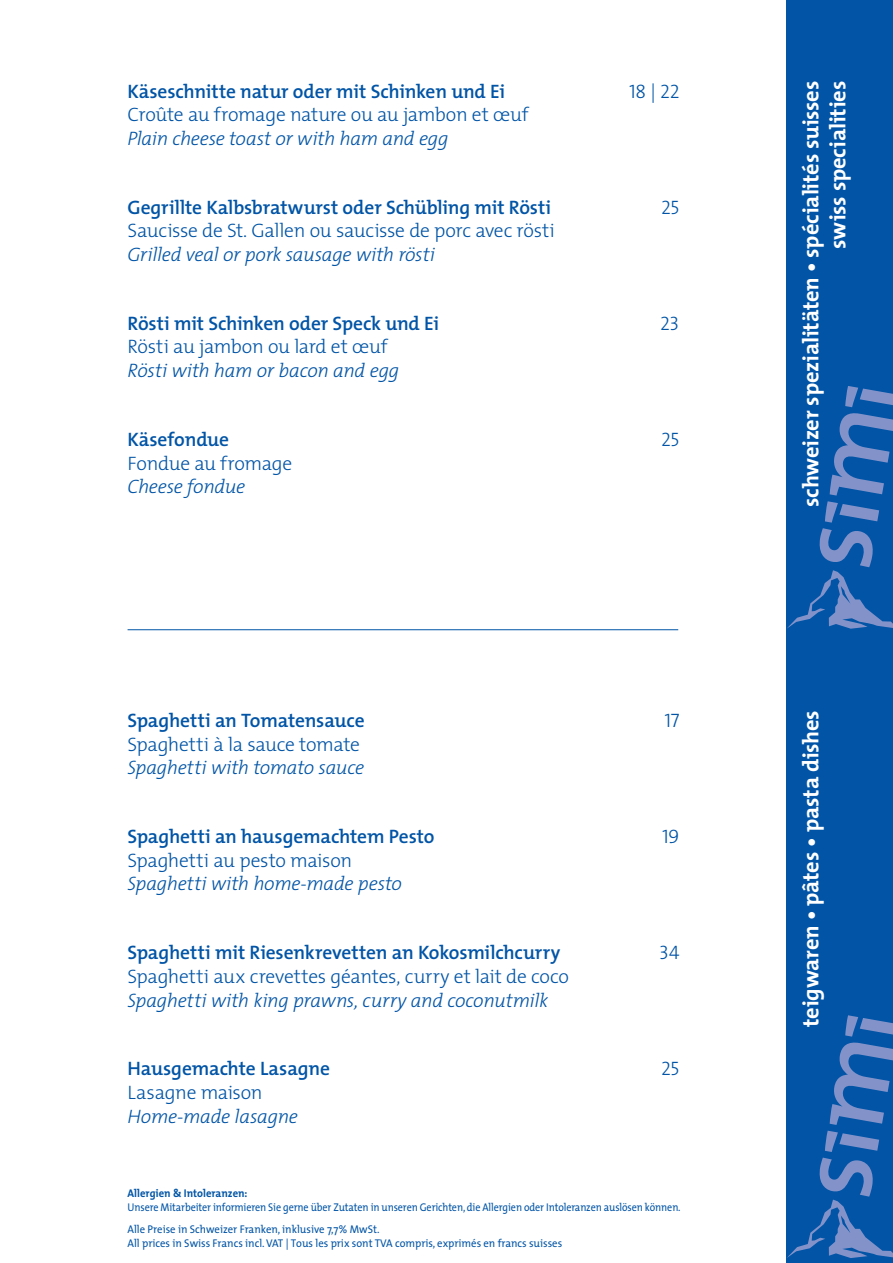
<style>
.page{position:relative;width:893px;height:1263px;background:#fff}
.page>*{position:absolute;margin:0;border:0;box-sizing:border-box;transform-origin:0 0}
.t1{font:700 22.5px/27px "The Mix";letter-spacing:-.01em;color:#fff;text-align:right}
.t2{font:600 19.5px "The Mix";letter-spacing:-.01em;color:#0154a6}
.t3{font:300 19.5px "The Mix";letter-spacing:-.015em;color:#0154a6}
.t4{font:italic 300 19.5px "The Mix";letter-spacing:-.015em;color:#0154a6}
.t5{font:19.5px "The Mix Light Caps";letter-spacing:-.015em;color:#0154a6}
.t6{font:11.25px/13.5px "The Mix";letter-spacing:-.01em;color:#0154a6;scale:.95 1}
.t7{font:11.25px "The Mix";letter-spacing:-.01em;color:#0154a6;scale:.9 1}
.t8{font:700 11.25px "The Mix";color:#0154a6;scale:.95 1}
</style>
<div class="page">
<div style="left:787px;top:0;width:106px;height:642px;background:#0154a6"></div>
<div style="left:787px;top:617px;width:106px;height:646px;background:#0154a6"></div>
<svg style="left:830px;top:1015px;width:63px;height:110px"></svg>
<svg style="left:787px;top:386px;width:106px;height:243px"></svg>
<svg style="left:787px;top:1131px;width:106px;height:127px"></svg>
<hr style="left:128px;top:629px;width:550px;height:1px;background:#0154a6">
<p class="t2" style="left:128px;top:75px;width:379px">Käseschnitte natur oder mit Schinken und Ei</p>
<p class="t5" style="left:629px;top:75px;width:52px">18 | 22</p>
<p class="t3" style="left:128px;top:99px;width:402px">Croûte au fromage nature ou au jambon et œuf</p>
<p class="t4" style="left:128px;top:122px;width:322px">Plain cheese toast or with ham and egg</p>
<p class="t2" style="left:128px;top:191px;width:425px">Gegrillte Kalbsbratwurst oder Schübling mit Rösti</p>
<p class="t5" style="left:661px;top:191px;width:20px">25</p>
<p class="t3" style="left:128px;top:215px;width:429px">Saucisse de St. Gallen ou saucisse de porc avec rösti</p>
<p class="t4" style="left:128px;top:238px;width:309px">Grilled veal or pork sausage with rösti</p>
<p class="t2" style="left:128px;top:307px;width:313px">Rösti mit Schinken oder Speck und Ei</p>
<p class="t5" style="left:660px;top:307px;width:21px">23</p>
<p class="t3" style="left:128px;top:331px;width:261px">Rösti au jambon ou lard et œuf</p>
<p class="t4" style="left:128px;top:354px;width:273px">Rösti with ham or bacon and egg</p>
<p class="t2" style="left:128px;top:423px;width:103px">Käsefondue</p>
<p class="t5" style="left:661px;top:423px;width:20px">25</p>
<p class="t3" style="left:128px;top:447px;width:166px">Fondue au fromage</p>
<p class="t4" style="left:128px;top:470px;width:119px">Cheese fondue</p>
<p class="t2" style="left:128px;top:704px;width:239px">Spaghetti an Tomatensauce</p>
<p class="t5" style="left:664px;top:704px;width:17px">17</p>
<p class="t3" style="left:128px;top:728px;width:234px">Spaghetti à la sauce tomate</p>
<p class="t4" style="left:128px;top:751px;width:238px">Spaghetti with tomato sauce</p>
<p class="t2" style="left:128px;top:820px;width:308px">Spaghetti an hausgemachtem Pesto</p>
<p class="t5" style="left:662px;top:820px;width:19px">19</p>
<p class="t3" style="left:128px;top:844px;width:226px">Spaghetti au pesto maison</p>
<p class="t4" style="left:128px;top:868px;width:276px">Spaghetti with home-made pesto</p>
<p class="t2" style="left:128px;top:936px;width:434px">Spaghetti mit Riesenkrevetten an Kokosmilchcurry</p>
<p class="t5" style="left:659px;top:936px;width:22px">34</p>
<p class="t3" style="left:128px;top:960px;width:443px">Spaghetti aux crevettes géantes, curry et lait de coco</p>
<p class="t4" style="left:128px;top:984px;width:422px">Spaghetti with king prawns, curry and coconutmilk</p>
<p class="t2" style="left:128px;top:1052px;width:204px">Hausgemachte Lasagne</p>
<p class="t5" style="left:661px;top:1052px;width:20px">25</p>
<p class="t3" style="left:128px;top:1076px;width:137px">Lasagne maison</p>
<p class="t4" style="left:128px;top:1100px;width:172px">Home-made lasagne</p>
<p class="t8" style="left:128px;top:1184px;width:128px">Allergien &amp; Intoleranzen:</p>
<p class="t7" style="left:128px;top:1197px;width:616px">Unsere Mitarbeiter informieren Sie gerne über Zutaten in unseren Gerichten, die Allergien oder Intoleranzen auslösen können.</p>
<p class="t6" style="left:128px;top:1222px;width:459px">Alle Preise in Schweizer Franken, inklusive 7,7% MwSt.<br>All prices in Swiss Francs incl. VAT | Tous les prix sont TVA compris, exprimés en francs suisses</p>
<p class="t1" style="left:797px;top:507px;width:427px;rotate:-90deg">schweizer spezialitäten • spécialités suisses swiss specialities</p>
<p class="t1" style="left:797px;top:1027px;width:318px;rotate:-90deg">teigwaren • pâtes • pasta dishes</p>
</div>
